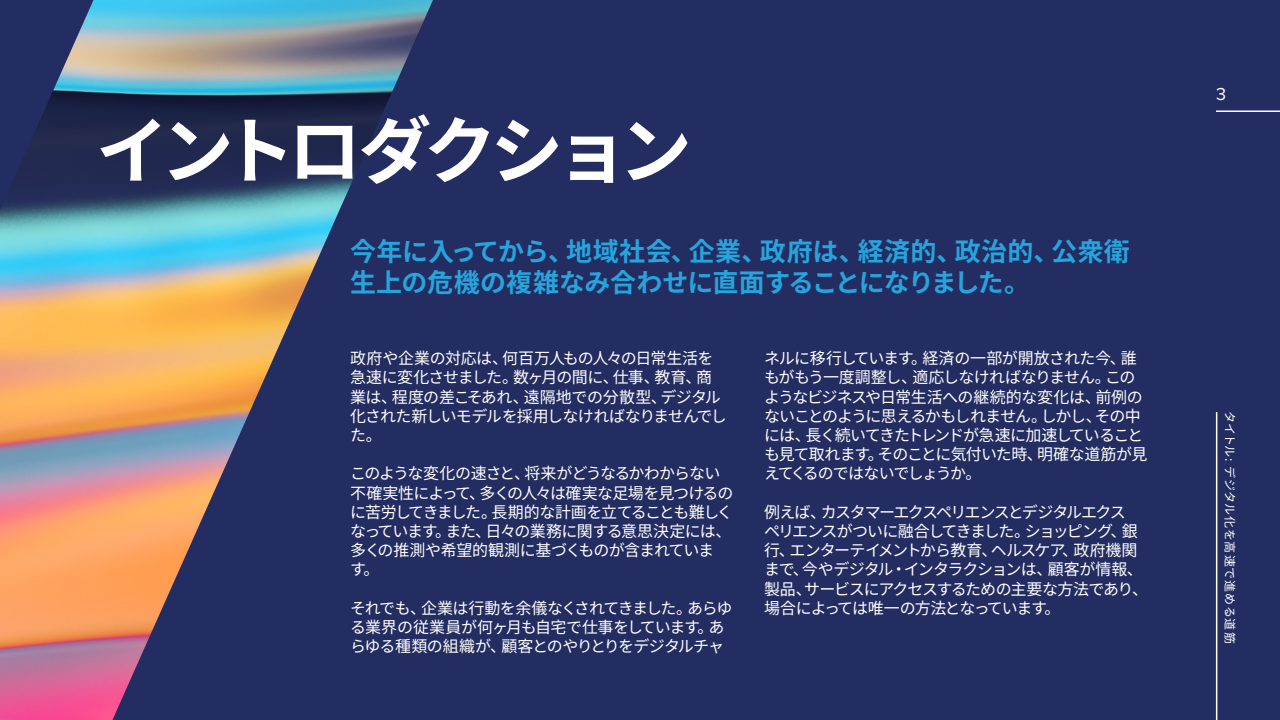
<style>
.page{position:relative;width:1280px;height:720px;background:#232d61}
.page>*{position:absolute;margin:0;border:0;box-sizing:border-box;transform-origin:0 0}
.t1{font:700 72.9px "Noto Sans CJ Kjp";letter-spacing:-.105em;color:#fff}
.t2{font:700 26px/31.2px "Noto Sans CJ Kjp";letter-spacing:-.005em;color:#26a4dd}
.t3{font:18px "Proxima Nova";color:#fff}
.t4{font:16px/19.2px "Noto Sans CJ Kjp";letter-spacing:-.06em;color:#fff}
.t5{font:12px "Noto Sans CJ Kjp";letter-spacing:.05em;color:#fff}
</style>
<div class="page">
<img style="left:0;top:0;width:433px;height:720px">
<hr style="left:1216px;top:110px;width:64px;height:2px;background:#fff">
<hr style="left:1216px;top:412px;width:1px;height:308px;background:#fff">
<h1 class="t1" style="left:96px;top:110px;width:597px">イントロダクション</h1>
<h2 class="t2" style="left:350px;top:236px;width:781px">今年に入ってから、地域社会、企業、政府は、経済的、政治的、公衆衛生上の危機の複雑なみ合わせに直面することになりました。</h2>
<p class="t4" style="left:350px;top:349px;width:378px">政府や企業の対応は、何百万人もの人々の日常生活を急速に変化させました。数ヶ月の間に、仕事、教育、商業は、程度の差こそあれ、遠隔地での分散型、デジタル化された新しいモデルを採用しなければなりませんでした。</p>
<p class="t4" style="left:350px;top:464px;width:385px">このような変化の速さと、将来がどうなるかわからない不確実性によって、多くの人々は確実な足場を見つけるのに苦労してきました。長期的な計画を立てることも難しくなっています。また、日々の業務に関する意思決定には、多くの推測や希望的観測に基づくものが含まれています。</p>
<p class="t4" style="left:350px;top:599px;width:384px">それでも、企業は行動を余儀なくされてきました。あらゆる業界の従業員が何ヶ月も自宅で仕事をしています。あらゆる種類の組織が、顧客とのやりとりをデジタルチャ</p>
<p class="t4" style="left:764px;top:349px;width:385px">ネルに移行しています。経済の一部が開放された今、誰もがもう一度調整し、適応しなければなりません。このようなビジネスや日常生活への継続的な変化は、前例のないことのように思えるかもしれません。しかし、その中には、長く続いてきたトレンドが急速に加速していることも見て取れます。そのことに気付いた時、明確な道筋が見えてくるのではないでしょうか。</p>
<p class="t4" style="left:764px;top:503px;width:385px">例えば、カスタマーエクスペリエンスとデジタルエクス<br>ペリエンスがついに融合してきました。ショッピング、銀行、エンターテイメントから教育、ヘルスケア、政府機関まで、今やデジタル・インタラクションは、顧客が情報、製品、サービスにアクセスするための主要な方法であり、場合によっては唯一の方法となっています。</p>
<p class="t3" style="left:1216px;top:83px;width:12px">3</p>
<p class="t5" style="left:1237px;top:411px;width:234px;rotate:90deg">タイトル: デジタル化を高速で進める道筋</p>
</div>
